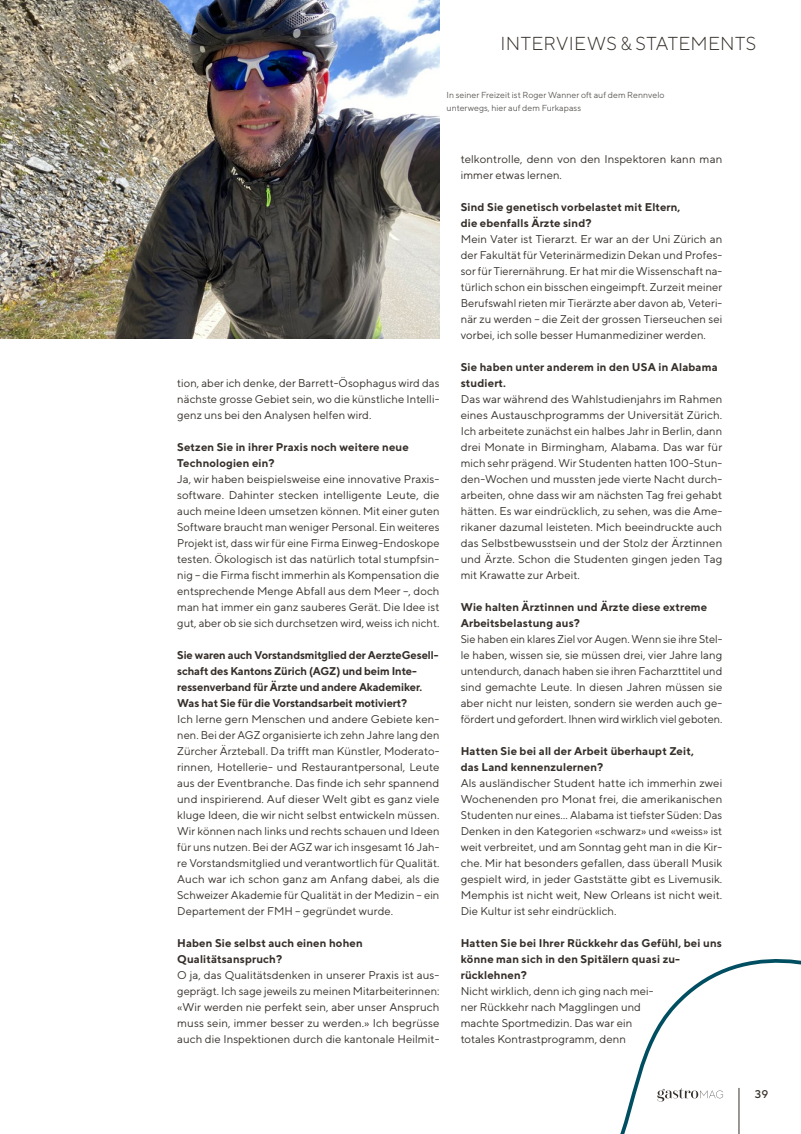
<style>
.page{position:relative;width:801px;height:1134px;background:#fff}
.page>*{position:absolute;margin:0;border:0;box-sizing:border-box;transform-origin:0 0}
.t1{font:300 18.75px "TT Norms";letter-spacing:.02em;color:#36302b}
.t2{font:11.25px/16px "TT Norms";letter-spacing:.005em;color:#36302b;text-align:justify}
.t3{font:700 11.25px/16px "TT Norms";letter-spacing:.01em;color:#36302b}
.t4{font:700 11.25px/16px "TT Norms";letter-spacing:-.01em;color:#36302b}
.t5{font:500 11.25px "TT Norms";color:#36302b}
.t6{font:8.75px/12.5px "TT Norms";color:#605d5a}
</style>
<div class="page">
<img style="left:0;top:0;width:439px;height:339px">
<svg style="left:620px;top:959px;width:181px;height:175px"></svg>
<h1 class="t1" style="left:500px;top:32px;width:257px">INTERVIEWS &amp; STATEMENTS</h1>
<p class="t6" style="left:446px;top:89px;width:219px">In seiner Freizeit ist Roger Wanner oft auf dem Rennvelo unterwegs, hier auf dem Furkapass</p>
<p class="t2" style="left:177px;top:374px;width:264px">tion, aber ich denke, der Barrett-Ösophagus wird das nächste grosse Gebiet sein, wo die künstliche Intelli&shy;genz uns bei den Analysen helfen wird.</p>
<p class="t3" style="left:177px;top:438px;width:233px">Setzen Sie in ihrer Praxis noch weitere neue<br>Technologien ein?</p>
<p class="t2" style="left:177px;top:470px;width:264px">Ja, wir haben beispielsweise eine innovative Praxis&shy;software. Dahinter stecken intelligente Leute, die auch meine Ideen umsetzen können. Mit einer guten Software braucht man weniger Personal. Ein weiteres Projekt ist, dass wir für eine Firma Einweg-Endoskope testen. Ökologisch ist das natürlich total stumpfsin&shy;nig – die Firma fischt immerhin als Kompensation die entsprechende Menge Abfall aus dem Meer –, doch man hat immer ein ganz sauberes Gerät. Die Idee ist gut, aber ob sie sich durchsetzen wird, weiss ich nicht.</p>
<p class="t4" style="left:177px;top:646px;width:262px">Sie waren auch Vorstandsmitglied der AerzteGesell&shy;schaft des Kantons Zürich (AGZ) und beim Inte&shy;ressenverband für Ärzte und andere Akademiker.<br>Was hat Sie für die Vorstandsarbeit motiviert?</p>
<p class="t2" style="left:177px;top:710px;width:264px">Ich lerne gern Menschen und andere Gebiete ken&shy;nen. Bei der AGZ organisierte ich zehn Jahre lang den Zürcher Ärzteball. Da trifft man Künstler, Moderato&shy;rinnen, Hotellerie- und Restaurantpersonal, Leute aus der Eventbranche. Das finde ich sehr spannend und inspirierend. Auf dieser Welt gibt es ganz viele kluge Ideen, die wir nicht selbst entwickeln müssen.<br>Wir können nach links und rechts schauen und Ideen für uns nutzen. Bei der AGZ war ich insgesamt 16 Jah&shy;re Vorstandsmitglied und verantwortlich für Qualität.<br>Auch war ich schon ganz am Anfang dabei, als die Schweizer Akademie für Qualität in der Medizin – ein Departement der FMH – gegründet wurde.</p>
<p class="t3" style="left:177px;top:934px;width:187px">Haben Sie selbst auch einen hohen<br>Qualitätsanspruch?</p>
<p class="t2" style="left:177px;top:966px;width:264px">O ja, das Qualitätsdenken in unserer Praxis ist aus&shy;geprägt. Ich sage jeweils zu meinen Mitarbeiterinnen: «Wir werden nie perfekt sein, aber unser Anspruch muss sein, immer besser zu werden.» Ich begrüsse auch die Inspektionen durch die kantonale Heilmit-</p>
<p class="t2" style="left:461px;top:150px;width:263px">telkontrolle, denn von den Inspektoren kann man immer etwas lernen.</p>
<p class="t3" style="left:461px;top:198px;width:221px">Sind Sie genetisch vorbelastet mit Eltern, die ebenfalls Ärzte sind?</p>
<p class="t2" style="left:461px;top:230px;width:263px">Mein Vater ist Tierarzt. Er war an der Uni Zürich an der Fakultät für Veterinärmedizin Dekan und Profes&shy;sor für Tierernährung. Er hat mir die Wissenschaft na&shy;türlich schon ein bisschen eingeimpft. Zurzeit meiner Berufswahl rieten mir Tierärzte aber davon ab, Veteri&shy;när zu werden – die Zeit der grossen Tierseuchen sei vorbei, ich solle besser Humanmediziner werden.</p>
<p class="t3" style="left:461px;top:358px;width:258px">Sie haben unter anderem in den USA in Alabama studiert.</p>
<p class="t2" style="left:461px;top:390px;width:263px">Das war während des Wahlstudienjahrs im Rahmen eines Austauschprogramms der Universität Zürich.<br>Ich arbeitete zunächst ein halbes Jahr in Berlin, dann drei Monate in Birmingham, Alabama. Das war für mich sehr prägend. Wir Studenten hatten 100-Stun&shy;den-Wochen und mussten jede vierte Nacht durch&shy;arbeiten, ohne dass wir am nächsten Tag frei gehabt hätten. Es war eindrücklich, zu sehen, was die Ame&shy;rikaner dazumal leisteten. Mich beeindruckte auch das Selbstbewusstsein und der Stolz der Ärztinnen und Ärzte. Schon die Studenten gingen jeden Tag mit Krawatte zur Arbeit.</p>
<p class="t3" style="left:461px;top:598px;width:248px">Wie halten Ärztinnen und Ärzte diese extreme<br>Arbeitsbelastung aus?</p>
<p class="t2" style="left:461px;top:630px;width:263px">Sie haben ein klares Ziel vor Augen. Wenn sie ihre Stel&shy;le haben, wissen sie, sie müssen drei, vier Jahre lang untendurch, danach haben sie ihren Facharzttitel und sind gemachte Leute. In diesen Jahren müssen sie aber nicht nur leisten, sondern sie werden auch ge&shy;fördert und gefordert. Ihnen wird wirklich viel geboten.</p>
<p class="t3" style="left:461px;top:742px;width:235px">Hatten Sie bei all der Arbeit überhaupt Zeit, das Land kennenzulernen?</p>
<p class="t2" style="left:461px;top:774px;width:263px">Als ausländischer Student hatte ich immerhin zwei Wochenenden pro Monat frei, die amerikanischen Studenten nur eines… Alabama ist tiefster Süden: Das Denken in den Kategorien «schwarz» und «weiss» ist weit verbreitet, und am Sonntag geht man in die Kir&shy;che. Mir hat besonders gefallen, dass überall Musik gespielt wird, in jeder Gaststätte gibt es Livemusik.<br>Memphis ist nicht weit, New Orleans ist nicht weit.<br>Die Kultur ist sehr eindrücklich.</p>
<p class="t3" style="left:461px;top:934px;width:263px">Hatten Sie bei Ihrer Rückkehr das Gefühl, bei uns könne man sich in den Spitälern quasi zu&shy;rücklehnen?</p>
<p class="t2" style="left:461px;top:982px;width:194px;text-align:left">Nicht wirklich, denn ich ging nach mei&shy;ner Rückkehr nach Magglingen und machte Sportmedizin. Das war ein totales Kontrastprogramm, denn</p>
<p class="t5" style="left:755px;top:1087px;width:15px">39</p>
</div>
